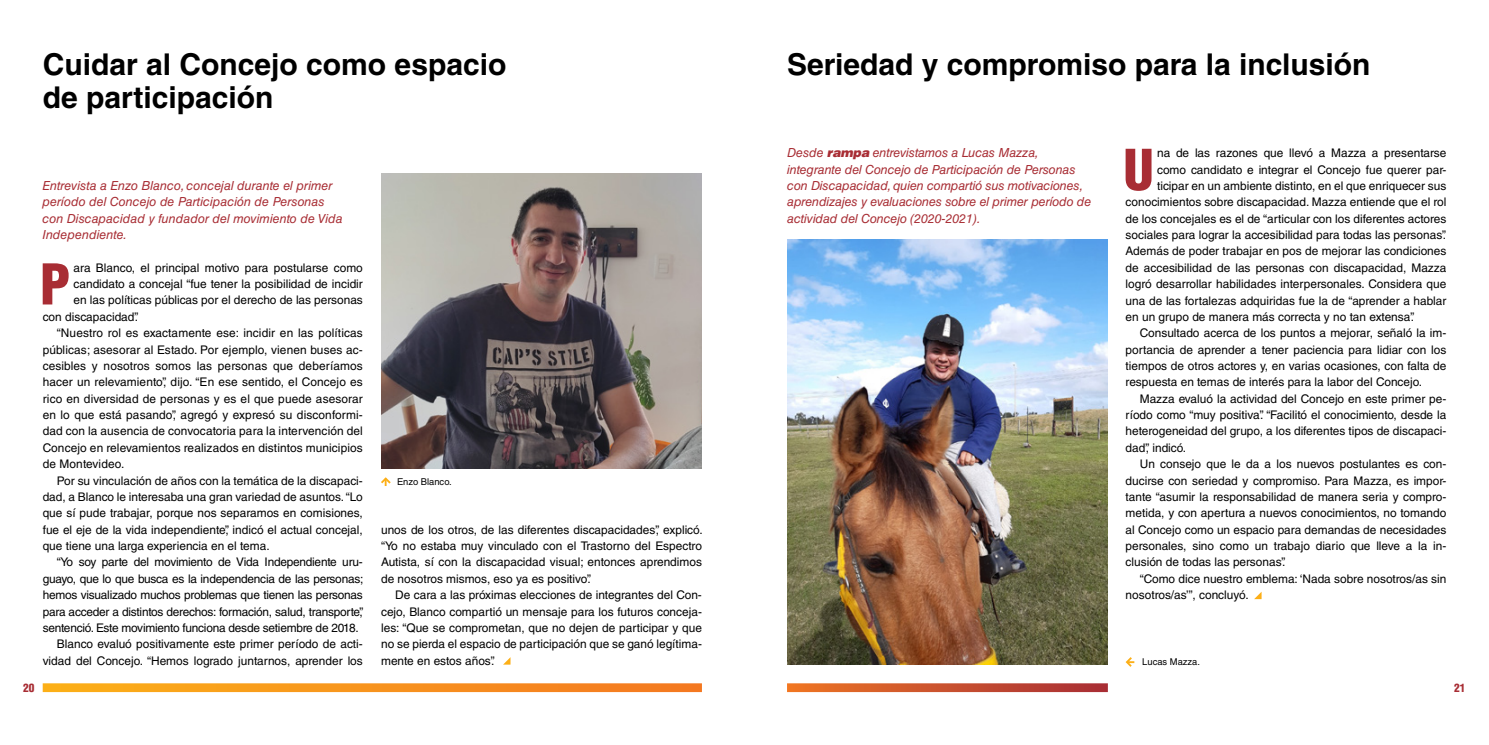
<style>
.page{position:relative;width:1489px;height:745px;background:#fff}
.page>*{position:absolute;margin:0;border:0;box-sizing:border-box;transform-origin:0 0}
.t1{font:900 condensed 54.75px "Helvetica LT Std";color:#a82d34}
.t2{font:700 30px/32.8px "Helvetica LT Std";color:#000}
.t3{font:italic 12.5px/16.4px "Helvetica LT Std";letter-spacing:-.01em;color:#a82d34}
.t4{font:11.88px/16.4px "Helvetica LT Std";color:#000;text-align:justify}
.t5{font:11.88px "Helvetica LT Std";letter-spacing:-.02em;color:#000}
.t6{font:900 condensed 11.25px "Helvetica LT Std";color:#a82d34}
.t7{font:9.38px "Helvetica LT Std";color:#000}
.s1{font-weight:900}
</style>
<div class="page">
<svg style="left:1255px;top:592px;width:6px;height:6px"></svg>
<img style="left:787px;top:239px;width:320px;height:425px">
<svg style="left:43px;top:683px;width:659px;height:8px;background:#f79825"></svg>
<svg style="left:503px;top:657px;width:7px;height:7px"></svg>
<svg style="left:787px;top:683px;width:320px;height:8px;background:#cb5835"></svg>
<svg style="left:1125px;top:657px;width:9px;height:10px"></svg>
<img style="left:381px;top:173px;width:321px;height:295px">
<svg style="left:381px;top:477px;width:10px;height:8px"></svg>
<h2 class="t2" style="left:43px;top:48px;width:465px">Cuidar al Concejo como espacio de participación</h2>
<p class="t3" style="left:43px;top:177px;width:302px">Entrevista a Enzo Blanco, concejal durante el primer período del Concejo de Participación de Personas con Discapacidad y fundador del movimiento de Vida Independiente.</p>
<h1 class="t1" style="left:40px;top:249px;width:32px">P</h1>
<p class="t4" style="left:74px;top:259px;width:291px">ara Blanco, el principal motivo para postularse como</p>
<p class="t4" style="left:74px;top:275px;width:291px">candidato a concejal “fue tener la posibilidad de incidir</p>
<p class="t4" style="left:74px;top:292px;width:291px">en las políticas públicas por el derecho de las personas</p>
<p class="t4" style="left:43px;top:308px;width:97px">con discapacidad”.</p>
<p class="t4" style="left:57px;top:324px;width:307px">“Nuestro rol es exactamente ese: incidir en las políticas</p>
<p class="t4" style="left:43px;top:341px;width:322px">públicas; asesorar al Estado. Por ejemplo, vienen buses ac-</p>
<p class="t4" style="left:43px;top:357px;width:321px">cesibles y nosotros somos las personas que deberíamos</p>
<p class="t4" style="left:43px;top:374px;width:322px">hacer un relevamiento”, dijo. “En ese sentido, el Concejo es</p>
<p class="t4" style="left:43px;top:390px;width:321px">rico en diversidad de personas y es el que puede asesorar</p>
<p class="t4" style="left:43px;top:406px;width:322px">en lo que está pasando”, agregó y expresó su disconformi-</p>
<p class="t4" style="left:43px;top:423px;width:322px">dad con la ausencia de convocatoria para la intervención del</p>
<p class="t4" style="left:43px;top:439px;width:322px">Concejo en relevamientos realizados en distintos municipios</p>
<p class="t4" style="left:43px;top:455px;width:83px">de Montevideo.</p>
<p class="t4" style="left:57px;top:472px;width:307px">Por su vinculación de años con la temática de la discapaci-</p>
<p class="t4" style="left:43px;top:488px;width:322px">dad, a Blanco le interesaba una gran variedad de asuntos. “Lo</p>
<p class="t4" style="left:43px;top:504px;width:322px">que sí pude trabajar, porque nos separamos en comisiones,</p>
<p class="t4" style="left:43px;top:521px;width:321px">fue el eje de la vida independiente”, indicó el actual concejal,</p>
<p class="t4" style="left:43px;top:537px;width:228px">que tiene una larga experiencia en el tema.</p>
<p class="t5" style="left:57px;top:555px;width:307px">“Yo soy parte del movimiento de Vida Independiente uru-</p>
<p class="t5" style="left:43px;top:571px;width:322px">guayo, que lo que busca es la independencia de las personas;</p>
<p class="t5" style="left:43px;top:587px;width:322px">hemos visualizado muchos problemas que tienen las personas</p>
<p class="t5" style="left:43px;top:604px;width:322px">para acceder a distintos derechos: formación, salud, transporte”,</p>
<p class="t5" style="left:43px;top:620px;width:317px">sentenció. Este movimiento funciona desde setiembre de 2018.</p>
<p class="t4" style="left:57px;top:635px;width:307px">Blanco evaluó positivamente este primer período de acti-</p>
<p class="t4" style="left:43px;top:651px;width:321px">vidad del Concejo. “Hemos logrado juntarnos, aprender los</p>
<p class="t7" style="left:397px;top:476px;width:56px">Enzo Blanco.</p>
<p class="t4" style="left:381px;top:521px;width:323px">unos de los otros, de las diferentes discapacidades”, explicó. “Yo no estaba muy vinculado con el Trastorno del Espectro Autista, sí con la discapacidad visual; entonces aprendimos de nosotros mismos, eso ya es positivo”.</p>
<p class="t4" style="left:381px;top:586px;width:322px;text-indent:14px">De cara a las próximas elecciones de integrantes del Con&shy;cejo, Blanco compartió un mensaje para los futuros conceja&shy;les: “Que se comprometan, que no dejen de participar y que no se pierda el espacio de participación que se ganó legítima&shy;mente en estos años”.</p>
<h2 class="t2" style="left:787px;top:48px;width:584px">Seriedad y compromiso para la inclusión</h2>
<p class="t3" style="left:787px;top:144px;width:306px">Desde <span class="s1">rampa</span> entrevistamos a Lucas Mazza, integrante del Concejo de Participación de Personas con Discapacidad, quien compartió sus motivaciones, aprendizajes y evaluaciones sobre el primer período de actividad del Concejo (2020-2021).</p>
<h1 class="t1" style="left:1123px;top:135px;width:32px">U</h1>
<p class="t4" style="left:1156px;top:145px;width:291px">na de las razones que llevó a Mazza a presentarse</p>
<p class="t4" style="left:1156px;top:161px;width:291px">como candidato e integrar el Concejo fue querer par-</p>
<p class="t4" style="left:1156px;top:177px;width:291px">ticipar en un ambiente distinto, en el que enriquecer sus</p>
<p class="t4" style="left:1125px;top:194px;width:322px">conocimientos sobre discapacidad. Mazza entiende que el rol</p>
<p class="t4" style="left:1125px;top:210px;width:322px">de los concejales es el de “articular con los diferentes actores</p>
<p class="t4" style="left:1125px;top:226px;width:322px">sociales para lograr la accesibilidad para todas las personas”.</p>
<p class="t4" style="left:1125px;top:243px;width:322px">Además de poder trabajar en pos de mejorar las condiciones</p>
<p class="t4" style="left:1125px;top:259px;width:322px">de accesibilidad de las personas con discapacidad, Mazza</p>
<p class="t4" style="left:1125px;top:275px;width:322px">logró desarrollar habilidades interpersonales. Considera que</p>
<p class="t4" style="left:1125px;top:292px;width:322px">una de las fortalezas adquiridas fue la de “aprender a hablar</p>
<p class="t4" style="left:1125px;top:308px;width:290px">en un grupo de manera más correcta y no tan extensa”.</p>
<p class="t4" style="left:1139px;top:324px;width:308px">Consultado acerca de los puntos a mejorar, señaló la im-</p>
<p class="t4" style="left:1125px;top:341px;width:322px">portancia de aprender a tener paciencia para lidiar con los</p>
<p class="t4" style="left:1125px;top:357px;width:322px">tiempos de otros actores y, en varias ocasiones, con falta de</p>
<p class="t4" style="left:1125px;top:374px;width:298px">respuesta en temas de interés para la labor del Concejo.</p>
<p class="t4" style="left:1139px;top:390px;width:308px">Mazza evaluó la actividad del Concejo en este primer pe-</p>
<p class="t4" style="left:1125px;top:406px;width:322px">ríodo como “muy positiva”. “Facilitó el conocimiento, desde la</p>
<p class="t4" style="left:1125px;top:423px;width:322px">heterogeneidad del grupo, a los diferentes tipos de discapaci-</p>
<p class="t4" style="left:1125px;top:439px;width:62px">dad”, indicó.</p>
<p class="t4" style="left:1139px;top:455px;width:308px">Un consejo que le da a los nuevos postulantes es con-</p>
<p class="t4" style="left:1125px;top:472px;width:322px">ducirse con seriedad y compromiso. Para Mazza, es impor-</p>
<p class="t4" style="left:1125px;top:488px;width:322px">tante “asumir la responsabilidad de manera seria y compro-</p>
<p class="t4" style="left:1125px;top:504px;width:322px">metida, y con apertura a nuevos conocimientos, no tomando</p>
<p class="t4" style="left:1125px;top:521px;width:322px">al Concejo como un espacio para demandas de necesidades</p>
<p class="t4" style="left:1125px;top:537px;width:322px">personales, sino como un trabajo diario que lleve a la in-</p>
<p class="t4" style="left:1125px;top:553px;width:161px">clusión de todas las personas”.</p>
<p class="t4" style="left:1139px;top:570px;width:308px">“Como dice nuestro emblema: ‘Nada sobre nosotros/as sin</p>
<p class="t4" style="left:1125px;top:586px;width:124px">nosotros/as’”, concluyó.</p>
<p class="t7" style="left:1142px;top:656px;width:59px">Lucas Mazza.</p>
<p class="t6" style="left:23px;top:679px;width:13px">20</p>
<p class="t6" style="left:1453px;top:680px;width:13px">21</p>
</div>
